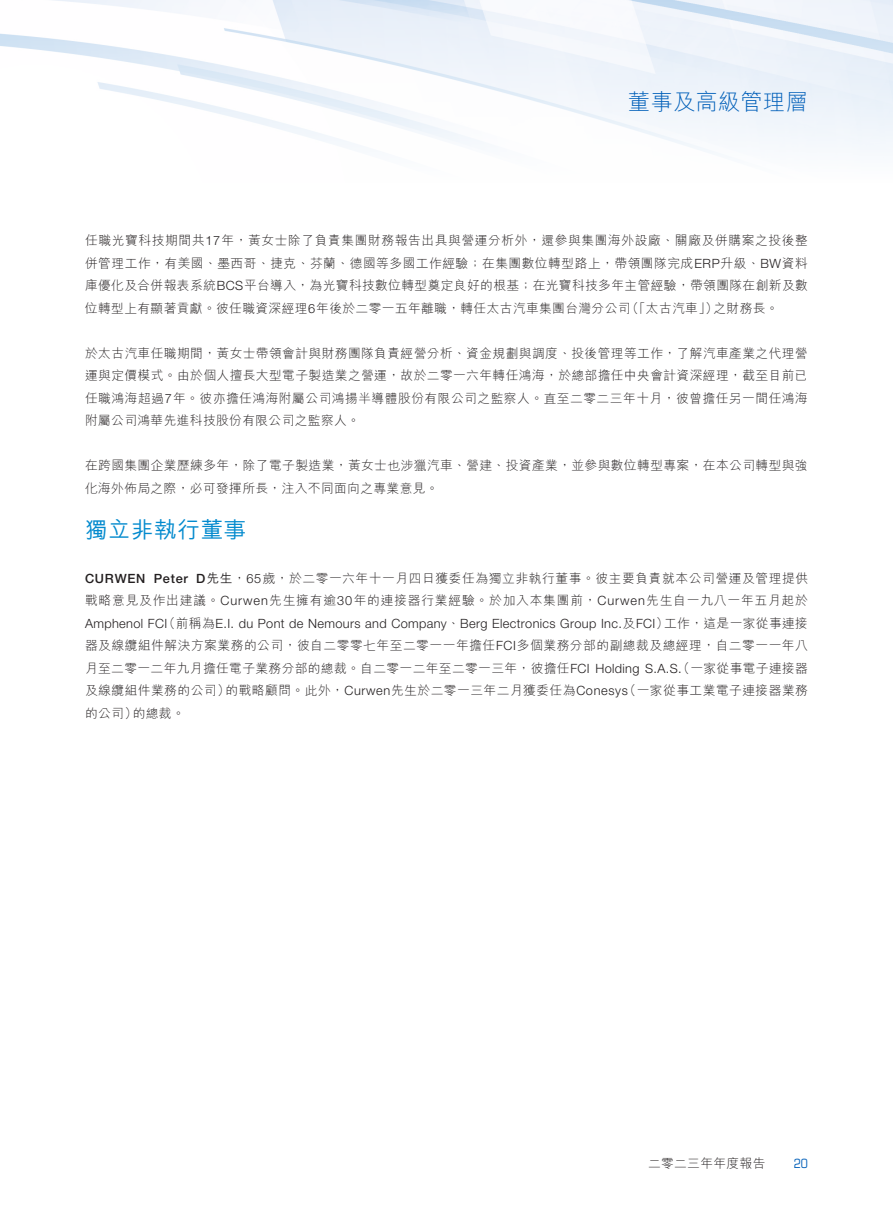
<style>
.page{position:relative;width:893px;height:1212px;background:#fff}
.page>*{position:absolute;margin:0;border:0;box-sizing:border-box;transform-origin:0 0}
.t1{font:300 22.5px "M Hei HK";color:#005fb9}
.t2{font:500 22.5px "M Hei HK";letter-spacing:.03em;color:#038ace}
.t3{font:300 12.75px/22.5px "M Hei HK";letter-spacing:.035em;color:#231f20;text-align:justify}
.t4{font:300 12.75px "Helvetica Neue LT Std";letter-spacing:.03em;color:#231f20}
.t5{font:300 12.75px/22.5px "M Hei HK";letter-spacing:.06em;color:#231f20;text-align:right}
.t6{font:500 12.75px "Helvetica Neue LT Std";letter-spacing:.06em;color:#231f20}
.t7{font:condensed 12.75px "Eurostile LT Std";color:#005fb9}
.s1{font-family:"Helvetica Neue LT Std"}
.s2{font-family:"Helvetica Neue LT Std";font-weight:500}
.s3{font-weight:500}
.s4{font-family:"M Hei HK"}
</style>
<div class="page">
<h1 class="t1" style="left:628px;top:90px;width:181px">董事及高級管理層</h1>
<p class="t3" style="left:85px;top:229px;width:724px">任職光寶科技期間共<span class="s1">17</span>年，黃女士除了負責集團財務報告出具與營運分析外，還參與集團海外設廠、關廠及併購案之投後整</p>
<p class="t3" style="left:85px;top:252px;width:724px">併管理工作，有美國、墨西哥、捷克、芬蘭、德國等多國工作經驗；在集團數位轉型路上，帶領團隊完成<span class="s1">ERP</span>升級、<span class="s1">BW</span>資料</p>
<p class="t3" style="left:85px;top:274px;width:724px">庫優化及合併報表系統<span class="s1">BCS</span>平台導入，為光寶科技數位轉型奠定良好的根基；在光寶科技多年主管經驗，帶領團隊在創新及數</p>
<p class="t3" style="left:713px;top:297px;width:67px">之財務長。</p>
<p class="t3" style="left:626px;top:297px;width:93px">（「太古汽車」）</p>
<p class="t3" style="left:85px;top:297px;width:547px">位轉型上有顯著貢獻。彼任職資深經理<span class="s1">6</span>年後於二零一五年離職，轉任太古汽車集團台灣分公司</p>
<p class="t3" style="left:85px;top:342px;width:724px">於太古汽車任職期間，黃女士帶領會計與財務團隊負責經營分析、資金規劃與調度、投後管理等工作，了解汽車產業之代理營運與定價模式。由於個人擅長大型電子製造業之營運，故於二零一六年轉任鴻海，於總部擔任中央會計資深經理，截至目前已任職鴻海超過<span class="s1">7</span>年。彼亦擔任鴻海附屬公司鴻揚半導體股份有限公司之監察人。直至二零二三年十月，彼曾擔任另一間任鴻海附屬公司鴻華先進科技股份有限公司之監察人。</p>
<p class="t3" style="left:85px;top:454px;width:724px">在跨國集團企業歷練多年，除了電子製造業，黃女士也涉獵汽車、營建、投資產業，並參與數位轉型專案，在本公司轉型與強化海外佈局之際，必可發揮所長，注入不同面向之專業意見。</p>
<h1 class="t2" style="left:85px;top:513px;width:163px">獨立非執行董事</h1>
<p class="t3" style="left:196px;top:567px;width:613px"><span class="s2">D</span><span class="s3">先生</span>，<span class="s1">65</span>歲，於二零一六年十一月四日獲委任為獨立非執行董事。彼主要負責就本公司營運及管理提供</p>
<p class="t6" style="left:85px;top:571px;width:62px">CURWEN</p>
<p class="t5" style="left:85px;top:589px;width:724px">戰略意見及作出建議。<span class="s1">Curwen</span>先生擁有逾<span class="s1">30</span>年的連接器行業經驗。於加入本集團前，<span class="s1">Curwen</span>先生自一九八一年五月起於工作，這是一家從事連接</p>
<p class="t6" style="left:154px;top:571px;width:36px">Peter</p>
<p class="t4" style="left:163px;top:615px;width:507px"><span class="s4">（前稱為</span>E .I. du Pont de Nemours and Company<span class="s4">、</span>Berg Electronics Group Inc.<span class="s4">及</span>FCI<span class="s4">）</span></p>
<p class="t4" style="left:85px;top:615px;width:84px">Amphenol FCI</p>
<p class="t3" style="left:85px;top:634px;width:724px;text-align:right">器及線纜組件解決方案業務的公司，彼自二零零七年至二零一一年擔任<span class="s1">FCI</span>多個業務分部的副總裁及總經理，自二零一一年八月至二零一二年九月擔任電子業務分部的總裁。自二零一二年至二零一三年，彼擔任<span class="s1">FCI Holding S A. S.</span> （<span class="s1">.</span> 一家從事電子連接器（一家從事工業電子連接器業務</p>
<p class="t3" style="left:85px;top:679px;width:146px;text-align:center">及線纜組件業務的公司）的總裁。</p>
<p class="t3" style="left:226px;top:679px;width:404px">的戰略顧問。此外，<span class="s1">Curwen</span>先生於二零一三年二月獲委任為<span class="s1">Conesys</span></p>
<p class="t3" style="left:85px;top:702px;width:54px">的公司）</p>
<p class="t3" style="left:648px;top:1152px;width:119px">二零二三年年度報告</p>
<p class="t7" style="left:794px;top:1155px;width:16px">20</p>
</div>
